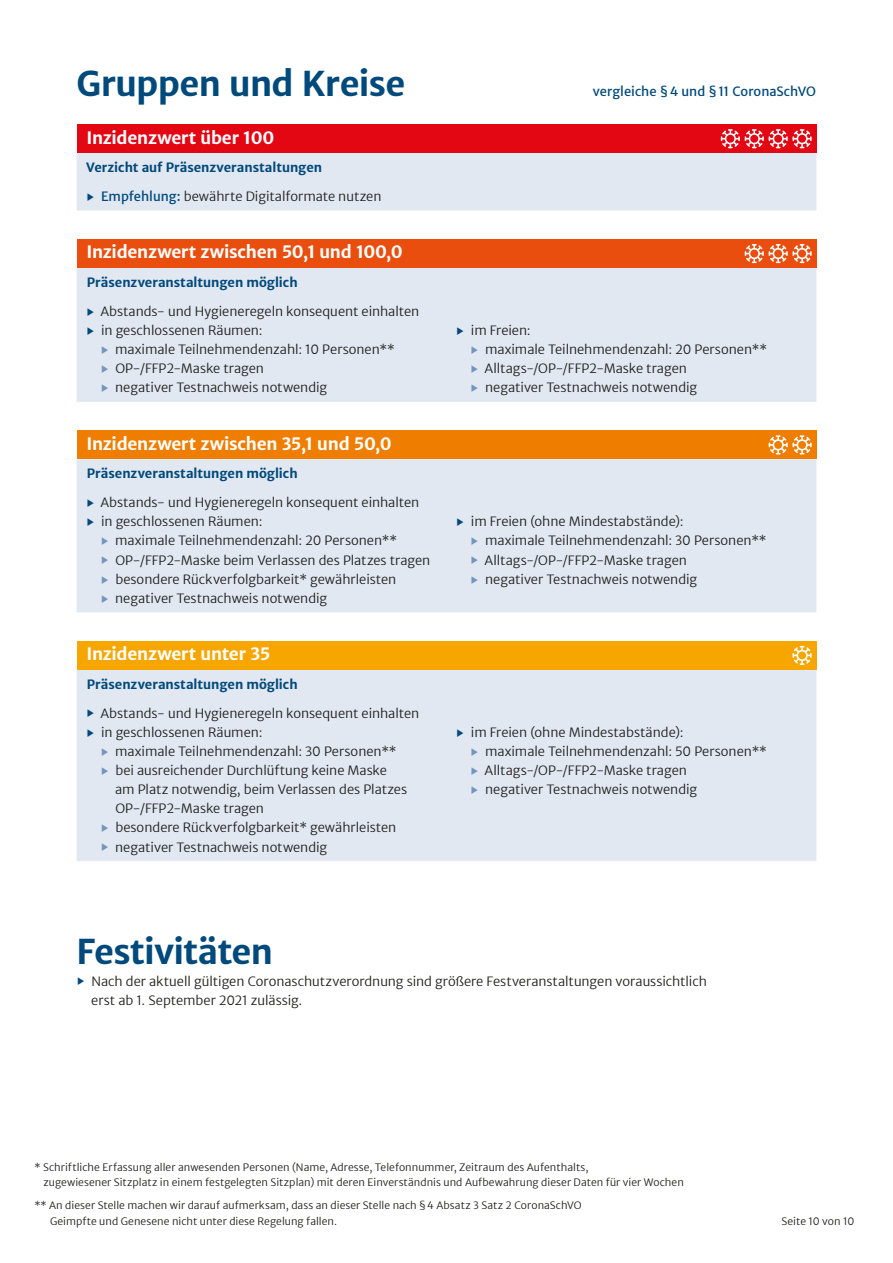
<style>
.page{position:relative;width:893px;height:1263px;background:#fff}
.page>*{position:absolute;margin:0;border:0;box-sizing:border-box;transform-origin:0 0}
.t1{font:700 34.35px "Merriweather Sans E Kv W";letter-spacing:-.02em;color:#00497b}
.t2{font:700 17.25px "Merriweather Sans E Kv W";letter-spacing:-.015em;color:#fff}
.t3{font:300 12.9px/19.2px "Merriweather Sans E Kv W";letter-spacing:-.005em;color:#1d1d1b}
.t4{font:700 12.9px "Merriweather Sans E Kv W";color:#00497b}
.t5{font:12.9px "Merriweather Sans E Kv W";color:#00497b}
.t6{font:300 10.35px/15.3px "Merriweather Sans E Kv W";letter-spacing:.005em;color:#1d1d1b}
.s1{color:#00497b}
.s2{font-weight:400;color:#00497b}
.s3{color:#7595ba}
</style>
<div class="page">
<div style="left:77px;top:124px;width:739px;height:29px;background:#e30613"></div>
<svg style="left:77px;top:153px;width:739px;height:708px;background:#e6eaf3"></svg>
<div style="left:77px;top:239px;width:739px;height:29px;background:#e94e0f"></div>
<div style="left:77px;top:431px;width:739px;height:28px;background:#ef7d00"></div>
<div style="left:77px;top:641px;width:739px;height:29px;background:#f7a600"></div>
<svg style="left:721px;top:129px;width:91px;height:19px"></svg>
<svg style="left:745px;top:244px;width:67px;height:19px"></svg>
<svg style="left:769px;top:435px;width:43px;height:19px"></svg>
<svg style="left:792px;top:646px;width:20px;height:19px"></svg>
<h1 class="t1" style="left:76px;top:52px;width:330px">Gruppen und Kreise</h1>
<h2 class="t2" style="left:86px;top:122px;width:189px">Inzidenzwert über 100</h2>
<p class="t4" style="left:86px;top:156px;width:238px">Verzicht auf Präsenzveranstaltungen</p>
<p class="t3" style="left:86px;top:185px;width:297px"><span class="s1">▶</span> <span class="s2">Empfehlung:</span> bewährte Digitalformate nutzen</p>
<h2 class="t2" style="left:86px;top:237px;width:318px">Inzidenzwert zwischen 50,1 und 100,0</h2>
<p class="t4" style="left:87px;top:271px;width:212px">Präsenzveranstaltungen möglich</p>
<p class="t3" style="left:86px;top:300px;width:335px"><span class="s1">▶</span> Abstands- und Hygieneregeln konsequent einhalten</p>
<p class="t3" style="left:86px;top:319px;width:178px"><span class="s1">▶</span> in geschlossenen Räumen:</p>
<p class="t3" style="left:101px;top:338px;width:296px"><span class="s3">▶</span> maximale Teilnehmendenzahl: 10 Personen**</p>
<p class="t3" style="left:101px;top:357px;width:165px"><span class="s3">▶</span> OP-/FFP2-Maske tragen</p>
<p class="t3" style="left:101px;top:376px;width:228px"><span class="s3">▶</span> negativer Testnachweis notwendig</p>
<h2 class="t2" style="left:86px;top:428px;width:307px">Inzidenzwert zwischen 35,1 und 50,0</h2>
<p class="t4" style="left:87px;top:462px;width:212px">Präsenzveranstaltungen möglich</p>
<p class="t3" style="left:86px;top:491px;width:335px"><span class="s1">▶</span> Abstands- und Hygieneregeln konsequent einhalten</p>
<p class="t3" style="left:86px;top:510px;width:178px"><span class="s1">▶</span> in geschlossenen Räumen:</p>
<p class="t3" style="left:101px;top:530px;width:298px"><span class="s3">▶</span> maximale Teilnehmendenzahl: 20 Personen**</p>
<p class="t3" style="left:101px;top:549px;width:331px"><span class="s3">▶</span> OP-/FFP2-Maske beim Verlassen des Platzes tragen</p>
<p class="t3" style="left:101px;top:568px;width:297px"><span class="s3">▶</span> besondere Rückverfolgbarkeit* gewährleisten</p>
<p class="t3" style="left:101px;top:587px;width:228px"><span class="s3">▶</span> negativer Testnachweis notwendig</p>
<h2 class="t2" style="left:86px;top:638px;width:185px">Inzidenzwert unter 35</h2>
<p class="t4" style="left:87px;top:673px;width:212px">Präsenzveranstaltungen möglich</p>
<p class="t3" style="left:86px;top:702px;width:335px"><span class="s1">▶</span> Abstands- und Hygieneregeln konsequent einhalten</p>
<p class="t3" style="left:86px;top:721px;width:178px"><span class="s1">▶</span> in geschlossenen Räumen:</p>
<p class="t3" style="left:101px;top:740px;width:297px"><span class="s3">▶</span> maximale Teilnehmendenzahl: 30 Personen**</p>
<p class="t3" style="left:101px;top:759px;width:288px"><span class="s3">▶</span> bei ausreichender Durchlüftung keine Maske</p>
<p class="t3" style="left:115px;top:778px;width:294px">am Platz notwendig, beim Verlassen des Platzes</p>
<p class="t3" style="left:115px;top:797px;width:150px">OP-/FFP2-Maske tragen</p>
<p class="t3" style="left:101px;top:817px;width:297px"><span class="s3">▶</span> besondere Rückverfolgbarkeit* gewährleisten</p>
<p class="t3" style="left:101px;top:836px;width:228px"><span class="s3">▶</span> negativer Testnachweis notwendig</p>
<p class="t5" style="left:593px;top:80px;width:225px">vergleiche §4 und §11 CoronaSchVO</p>
<p class="t3" style="left:471px;top:319px;width:298px;text-indent:-14px"><span class="s1">▶</span> im Freien:<br><span class="s3">▶</span> maximale Teilnehmendenzahl: 20 Personen** <span class="s3">▶</span> Alltags-/OP-/FFP2-Maske tragen<br><span class="s3">▶</span> negativer Testnachweis notwendig</p>
<p class="t3" style="left:471px;top:510px;width:298px;text-indent:-14px"><span class="s1">▶</span> im Freien (ohne Mindestabstände):<br><span class="s3">▶</span> maximale Teilnehmendenzahl: 30 Personen** <span class="s3">▶</span> Alltags-/OP-/FFP2-Maske tragen<br><span class="s3">▶</span> negativer Testnachweis notwendig</p>
<p class="t3" style="left:471px;top:721px;width:298px;text-indent:-14px"><span class="s1">▶</span> im Freien (ohne Mindestabstände):<br><span class="s3">▶</span> maximale Teilnehmendenzahl: 50 Personen** <span class="s3">▶</span> Alltags-/OP-/FFP2-Maske tragen<br><span class="s3">▶</span> negativer Testnachweis notwendig</p>
<h1 class="t1" style="left:76px;top:920px;width:198px">Festivitäten</h1>
<p class="t3" style="left:91px;top:970px;width:617px;text-indent:-14px"><span class="s1">▶</span> Nach der aktuell gültigen Coronaschutzverordnung sind größere Festveranstaltungen voraussichtlich erst ab 1. September 2021 zulässig.</p>
<p class="t6" style="left:43px;top:1158px;width:642px;text-indent:-9px">* Schriftliche Erfassung aller anwesenden Personen (Name, Adresse, Telefonnummer, Zeitraum des Aufenthalts,<br>zugewiesener Sitzplatz in einem festgelegten Sitzplan) mit deren Einverständnis und Aufbewahrung dieser Daten für vier Wochen</p>
<p class="t6" style="left:50px;top:1197px;width:533px;text-indent:-16px">** An dieser Stelle machen wir darauf aufmerksam, dass an dieser Stelle nach §4 Absatz 3 Satz 2 CoronaSchVO<br>Geimpfte und Genesene nicht unter diese Regelung fallen.</p>
<p class="t6" style="left:781px;top:1212px;width:74px">Seite 10 von 10</p>
</div>
